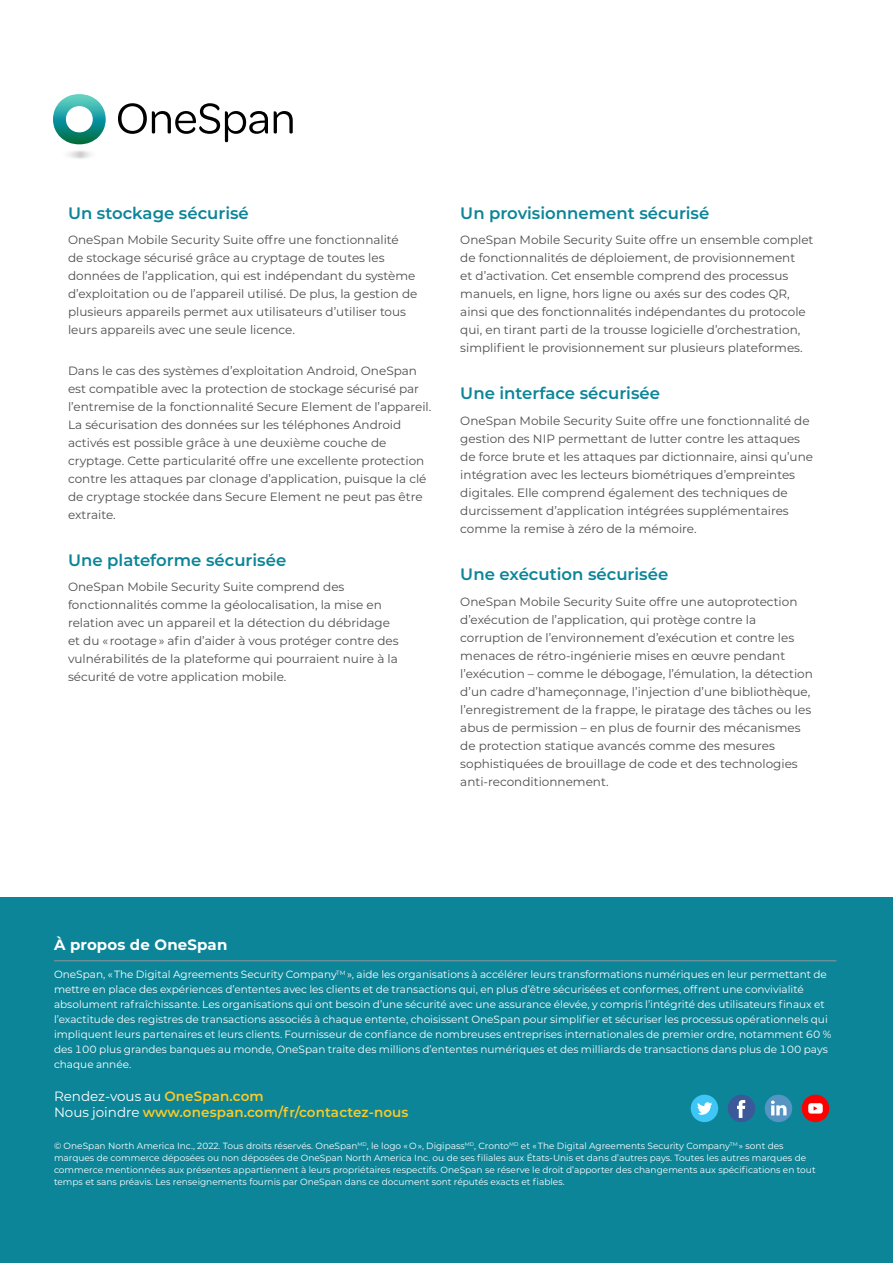
<style>
.page{position:relative;width:893px;height:1263px;background:#fff}
.page>*{position:absolute;margin:0;border:0;box-sizing:border-box;transform-origin:0 0}
.t1{font:600 16.5px "Montserrat";color:#0c8598}
.t2{font:700 15px "Montserrat";letter-spacing:.01em;color:#fff}
.t3{font:600 13.5px/16.2px "Montserrat";letter-spacing:.01em;color:#faca28}
.t4{font:12px/18px "Montserrat";color:#4d4d4f}
.t5{font:10.5px/15px "Montserrat";color:#fff}
.t6{font:9px/12px "Montserrat";color:#fff}
.s1{font-weight:400;color:#fff}
</style>
<div class="page">
<svg style="left:118px;top:103px;width:150px;height:39px"></svg>
<svg style="left:274px;top:111px;width:19px;height:22px"></svg>
<img style="left:68px;top:144px;width:23px;height:15px">
<svg style="left:53px;top:94px;width:53px;height:50px"></svg>
<div style="left:0;top:897px;width:893px;height:366px;background:#0c8598"></div>
<hr style="left:54px;top:960px;width:782px;height:1px;background:#939598">
<div style="left:728px;top:1095px;width:27px;height:27px;background:#3b5999;border-radius:50%"></div>
<svg style="left:737px;top:1100px;width:8px;height:18px"></svg>
<svg style="left:765px;top:1095px;width:27px;height:27px"></svg>
<div style="left:802px;top:1095px;width:27px;height:27px;background:#f00;border-radius:50%"></div>
<svg style="left:808px;top:1103px;width:15px;height:10px"></svg>
<svg style="left:691px;top:1095px;width:27px;height:27px"></svg>
<h1 class="t1" style="left:68px;top:201px;width:182px">Un stockage sécurisé</h1>
<p class="t4" style="left:68px;top:230px;width:351px">OneSpan Mobile Security Suite offre une fonctionnalité<br>de stockage sécurisé grâce au cryptage de toutes les données de l’application, qui est indépendant du système d’exploitation ou de l’appareil utilisé. De plus, la gestion de plusieurs appareils permet aux utilisateurs d’utiliser tous leurs appareils avec une seule licence.</p>
<p class="t4" style="left:68px;top:361px;width:365px">Dans le cas des systèmes d’exploitation Android, OneSpan est compatible avec la protection de stockage sécurisé par l’entremise de la fonctionnalité Secure Element de l’appareil.<br>La sécurisation des données sur les téléphones Android activés est possible grâce à une deuxième couche de cryptage. Cette particularité offre une excellente protection contre les attaques par clonage d’application, puisque la clé de cryptage stockée dans Secure Element ne peut pas être extraite.</p>
<h1 class="t1" style="left:68px;top:548px;width:220px">Une plateforme sécurisée</h1>
<p class="t4" style="left:68px;top:578px;width:332px">OneSpan Mobile Security Suite comprend des fonctionnalités comme la géolocalisation, la mise en relation avec un appareil et la détection du débridage et du « rootage » afin d’aider à vous protéger contre des vulnérabilités de la plateforme qui pourraient nuire à la sécurité de votre application mobile.</p>
<h1 class="t1" style="left:460px;top:201px;width:251px">Un provisionnement sécurisé</h1>
<p class="t4" style="left:460px;top:230px;width:355px">OneSpan Mobile Security Suite offre un ensemble complet de fonctionnalités de déploiement, de provisionnement<br>et d’activation. Cet ensemble comprend des processus manuels, en ligne, hors ligne ou axés sur des codes QR, ainsi que des fonctionnalités indépendantes du protocole qui, en tirant parti de la trousse logicielle d’orchestration, simplifient le provisionnement sur plusieurs plateformes.</p>
<h1 class="t1" style="left:460px;top:382px;width:201px">Une interface sécurisée</h1>
<p class="t4" style="left:460px;top:411px;width:354px">OneSpan Mobile Security Suite offre une fonctionnalité de gestion des NIP permettant de lutter contre les attaques de force brute et les attaques par dictionnaire, ainsi qu’une intégration avec les lecteurs biométriques d’empreintes digitales. Elle comprend également des techniques de durcissement d’application intégrées supplémentaires comme la remise à zéro de la mémoire.</p>
<h1 class="t1" style="left:460px;top:562px;width:209px">Une exécution sécurisée</h1>
<p class="t4" style="left:460px;top:592px;width:354px">OneSpan Mobile Security Suite offre une autoprotection d’exécution de l’application, qui protège contre la corruption de l’environnement d’exécution et contre les menaces de rétro-ingénierie mises en œuvre pendant l’exécution – comme le débogage, l’émulation, la détection d’un cadre d’hameçonnage, l’injection d’une bibliothèque, l’enregistrement de la frappe, le piratage des tâches ou les abus de permission – en plus de fournir des mécanismes de protection statique avancés comme des mesures sophistiquées de brouillage de code et des technologies anti-reconditionnement.</p>
<p class="t2" style="left:54px;top:933px;width:175px">À propos de OneSpan</p>
<p class="t5" style="left:54px;top:966px;width:779px">OneSpan, « The Digital Agreements Security Company<sup>TM</sup> », aide les organisations à accélérer leurs transformations numériques en leur permettant de mettre en place des expériences d’ententes avec les clients et de transactions qui, en plus d’être sécurisées et conformes, offrent une convivialité absolument rafraîchissante. Les organisations qui ont besoin d’une sécurité avec une assurance élevée, y compris l’intégrité des utilisateurs finaux et l’exactitude des registres de transactions associés à chaque entente, choisissent OneSpan pour simplifier et sécuriser les processus opérationnels qui impliquent leurs partenaires et leurs clients. Fournisseur de confiance de nombreuses entreprises internationales de premier ordre, notamment 60 % des 100 plus grandes banques au monde, OneSpan traite des millions d’ententes numériques et des milliards de transactions dans plus de 100 pays chaque année.</p>
<p class="t3" style="left:54px;top:1087px;width:356px"><span class="s1">Rendez-vous au</span> OneSpan.com<br><span class="s1">Nous joindre</span> www.onespan.com/fr/contactez-nous</p>
<p class="t6" style="left:54px;top:1140px;width:763px">© OneSpan North America Inc., 2022. Tous droits réservés. OneSpan<sup>MD</sup>, le logo « O », Digipass<sup>MD</sup>, Cronto<sup>MD</sup> et « The Digital Agreements Security Company<sup>TM</sup> » sont des marques de commerce déposées ou non déposées de OneSpan North America Inc. ou de ses filiales aux États-Unis et dans d’autres pays. Toutes les autres marques de commerce mentionnées aux présentes appartiennent à leurs propriétaires respectifs. OneSpan se réserve le droit d’apporter des changements aux spécifications en tout temps et sans préavis. Les renseignements fournis par OneSpan dans ce document sont réputés exacts et fiables.</p>
</div>
